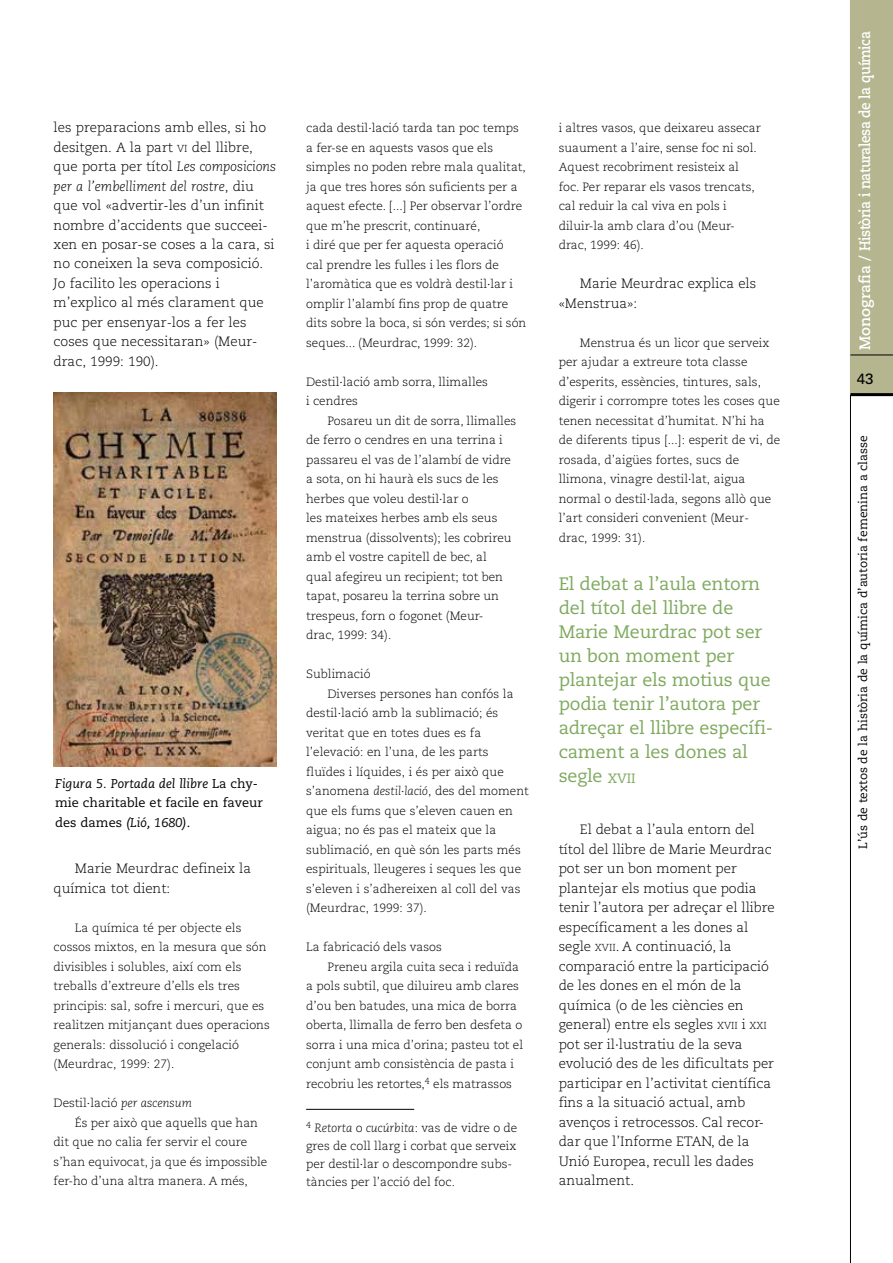
<style>
.page{position:relative;width:893px;height:1263px;background:#fff}
.page>*{position:absolute;margin:0;border:0;box-sizing:border-box;transform-origin:0 0}
.t1{font:18px/24px "Caecilia";letter-spacing:-.01em;color:#7ea95d}
.t2{font:700 15px "Caecilia";letter-spacing:-.03em;color:#fff}
.t3{font:15px "Univers";color:#000}
.t4{font:300 13.5px/19.5px "Caecilia";color:#000}
.t5{font:12.75px/19.5px "Caecilia";color:#000}
.t6{font:300 12px/19.5px "Caecilia";color:#000}
.t7{font:12px "Caecilia";color:#000}
.s1{font-size:10.2px}
.s2{font-style:italic}
.s3{font-size:13.5px}
</style>
<div class="page">
<hr style="left:850px;top:0;width:1px;height:1263px;background:#000">
<div style="left:850px;top:0;width:43px;height:395px;background:#b5b690"></div>
<hr style="left:850px;top:393px;width:43px;height:3px;background:#000">
<hr style="left:850px;top:355px;width:43px;height:1px;background:#000">
<hr style="left:306px;top:1109px;width:108px;height:1px;background:#000">
<img style="left:54px;top:393px;width:222px;height:373px">
<p class="t4" style="left:54px;top:118px;width:224px">les preparacions amb elles, si ho desitgen. A la part <span class="s1">VI</span> del llibre, que porta per títol <span class="s2">Les composicions per a l’embelliment del rostre</span>, diu que vol «advertir-les d’un infinit nombre d’accidents que succeei&shy;xen en posar-se coses a la cara, si no coneixen la seva composició.<br>Jo facilito les operacions i m’explico al més clarament que puc per ensenyar-los a fer les coses que necessitaran» (Meur&shy;drac, 1999: 190).</p>
<p class="t5" style="left:55px;top:774px;width:209px"><span class="s2">Figura 5. Portada del llibre</span> La chy&shy;mie charitable et facile en faveur des dames <span class="s2">(Lió, 1680)</span>.</p>
<p class="t4" style="left:54px;top:859px;width:199px;text-indent:21px">Marie Meurdrac defineix la química tot dient:</p>
<p class="t6" style="left:54px;top:918px;width:218px;text-indent:21px">La química té per objecte els cossos mixtos, en la mesura que són divisibles i solubles, així com els treballs d’extreure d’ells els tres principis: sal, sofre i mercuri, que es realitzen mitjançant dues operacions generals: dissolució i congelació (Meurdrac, 1999: 27).</p>
<p class="t6" style="left:54px;top:1093px;width:140px">Destil·lació <span class="s2">per ascensum</span></p>
<p class="t6" style="left:75px;top:1113px;width:185px">És per això que aquells que han</p>
<p class="t6" style="left:54px;top:1132px;width:195px">dit que no calia fer servir el coure</p>
<p class="t6" style="left:54px;top:1152px;width:215px">s’han equivocat, ja que és impossible</p>
<p class="t6" style="left:54px;top:1171px;width:196px">fer-ho d’una altra manera. A més,</p>
<p class="t6" style="left:306px;top:118px;width:222px">cada destil·lació tarda tan poc temps a fer-se en aquests vasos que els simples no poden rebre mala qualitat, ja que tres hores són suficients per a aquest efecte. [...] Per observar l’ordre que m’he prescrit, continuaré,<br>i diré que per fer aquesta operació<br>cal prendre les fulles i les flors de l’aromàtica que es voldrà destil·lar i omplir l’alambí fins prop de quatre dits sobre la boca, si són verdes; si són seques... (Meurdrac, 1999: 32).</p>
<p class="t6" style="left:306px;top:372px;width:183px">Destil·lació amb sorra, llimalles i cendres</p>
<p class="t6" style="left:306px;top:411px;width:212px;text-indent:21px">Posareu un dit de sorra, llimalles de ferro o cendres en una terrina i passareu el vas de l’alambí de vidre a sota, on hi haurà els sucs de les herbes que voleu destil·lar o<br>les mateixes herbes amb els seus menstrua (dissolvents); les cobrireu amb el vostre capitell de bec, al<br>qual afegireu un recipient; tot ben tapat, posareu la terrina sobre un trespeus, forn o fogonet (Meur-<br>drac, 1999: 34).</p>
<p class="t6" style="left:306px;top:664px;width:66px">Sublimació</p>
<p class="t6" style="left:327px;top:684px;width:188px">Diverses persones han confós la</p>
<p class="t6" style="left:306px;top:703px;width:194px">destil·lació amb la sublimació; és</p>
<p class="t6" style="left:306px;top:723px;width:177px">veritat que en totes dues es fa</p>
<p class="t6" style="left:306px;top:742px;width:184px">l’elevació: en l’una, de les parts</p>
<p class="t6" style="left:306px;top:762px;width:199px">fluïdes i líquides, i és per això que</p>
<p class="t6" style="left:306px;top:781px;width:224px">s’anomena <span class="s2">destil·lació</span>, des del moment</p>
<p class="t6" style="left:306px;top:801px;width:208px">que els fums que s’eleven cauen en</p>
<p class="t6" style="left:306px;top:820px;width:192px">aigua; no és pas el mateix que la</p>
<p class="t6" style="left:306px;top:840px;width:216px">sublimació, en què són les parts més</p>
<p class="t6" style="left:306px;top:859px;width:217px">espirituals, lleugeres i seques les que</p>
<p class="t6" style="left:306px;top:879px;width:216px">s’eleven i s’adhereixen al coll del vas</p>
<p class="t6" style="left:306px;top:898px;width:122px">(Meurdrac, 1999: 37).</p>
<p class="t6" style="left:306px;top:937px;width:137px">La fabricació dels vasos</p>
<p class="t6" style="left:327px;top:957px;width:193px">Preneu argila cuita seca i reduïda</p>
<p class="t6" style="left:306px;top:976px;width:214px">a pols subtil, que diluireu amb clares</p>
<p class="t6" style="left:306px;top:996px;width:212px">d’ou ben batudes, una mica de borra</p>
<p class="t6" style="left:306px;top:1015px;width:218px">oberta, llimalla de ferro ben desfeta o</p>
<p class="t6" style="left:306px;top:1035px;width:218px">sorra i una mica d’orina; pasteu tot el</p>
<p class="t6" style="left:306px;top:1054px;width:209px">conjunt amb consistència de pasta i</p>
<p class="t6" style="left:306px;top:1074px;width:207px">recobriu les retortes,<sup>4</sup> els matrassos</p>
<p class="t6" style="left:306px;top:1119px;width:213px;line-height:18px"><sup>4</sup> <span class="s2">Retorta</span> o <span class="s2">cucúrbita</span>: vas de vidre o de gres de coll llarg i corbat que serveix per destil·lar o descompondre subs&shy;tàncies per l’acció del foc.</p>
<p class="t6" style="left:559px;top:118px;width:204px">i altres vasos, que deixareu assecar suaument a l’aire, sense foc ni sol.<br>Aquest recobriment resisteix al foc. Per reparar els vasos trencats, cal reduir la cal viva en pols i diluir-la amb clara d’ou (Meur&shy;drac, 1999: 46).</p>
<p class="t4" style="left:559px;top:274px;width:199px;text-indent:21px">Marie Meurdrac explica els «Menstrua»:</p>
<p class="t6" style="left:559px;top:333px;width:223px;text-indent:21px">Menstrua és un licor que serveix per ajudar a extreure tota classe d’esperits, essències, tintures, sals, digerir i corrompre totes les coses que tenen necessitat d’humitat. N’hi ha de diferents tipus [...]: esperit de vi, de rosada, d’aigües fortes, sucs de llimona, vinagre destil·lat, aigua normal o destil·lada, segons allò que l’art consideri convenient (Meur&shy;drac, 1999: 31).</p>
<h1 class="t1" style="left:559px;top:573px;width:216px">El debat a l’aula entorn del títol del llibre de<br>Marie Meurdrac pot ser un bon moment per plantejar els motius que podia tenir l’autora per adreçar el llibre específi&shy;cament a les dones al segle <span class="s3">xvii</span></h1>
<p class="t4" style="left:559px;top:820px;width:218px;text-indent:21px">El debat a l’aula entorn del títol del llibre de Marie Meurdrac pot ser un bon moment per plantejar els motius que podia tenir l’autora per adreçar el llibre específicament a les dones al segle <span class="s1">XVII</span>. A continuació, la comparació entre la participació de les dones en el món de la química (o de les ciències en general) entre els segles <span class="s1">XVII</span> i <span class="s1">XXI </span>pot ser il·lustratiu de la seva evolució des de les dificultats per participar en l’activitat científica fins a la situació actual, amb avenços i retrocessos. Cal recor&shy;dar que l’Informe ETAN, de la<br>Unió Europea, recull les dades anualment.</p>
<p class="t2" style="left:856px;top:350px;width:320px;rotate:-90deg">Monografia / Història i naturalesa de la química</p>
<p class="t3" style="left:857px;top:370px;width:18px">43</p>
<p class="t7" style="left:856px;top:849px;width:415px;rotate:-90deg">L’ús de textos de la història de la química d’autoria femenina a classe</p>
</div>
